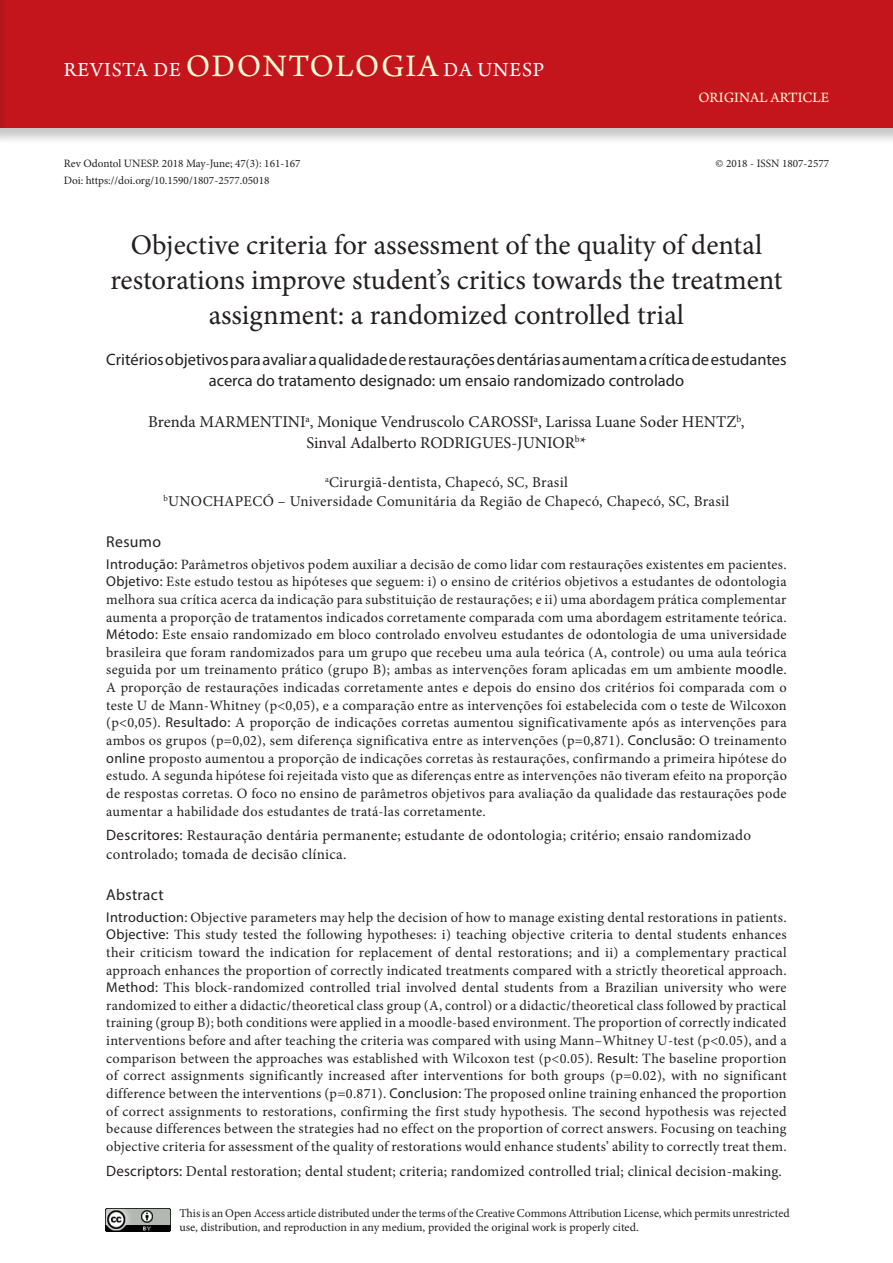
<style>
.page{position:relative;width:893px;height:1263px;background:#fff}
.page>*{position:absolute;margin:0;border:0;box-sizing:border-box;transform-origin:0 0}
.ArticleTitle{font:28.5px/34.8px "Minion Pro";color:#231f20;text-align:center}
.t1{font:21px "Arno Pro";letter-spacing:.04em;color:#fff}
.ArticleTitle-Trans1{font:16.5px/20.4px "Myriad Pro";color:#231f20;text-align:center}
.Authors{font:16.5px/20.4px "Minion Pro";color:#231f20;text-align:center}
.AbstractTitle{font:15.75px "Myriad Pro";letter-spacing:.02em;color:#231f20}
.AbstractTitle-Trans1{font:15.75px "Myriad Pro";letter-spacing:.02em;color:#231f20}
.Keywords-Trans1{font:15px/18.6px "Minion Pro";letter-spacing:.02em;color:#231f20}
.Affiliations{font:15px "Minion Pro";letter-spacing:.02em;color:#231f20}
.Keywords{font:15px "Minion Pro";letter-spacing:.01em;color:#231f20}
.t2{font:15px "Arno Pro";color:#fffcd5}
.Abstract-Trans1{font:14.25px/17.7px "Minion Pro";letter-spacing:.02em;color:#231f20;text-align:justify}
.Abstract{font:14.25px/17.7px "Minion Pro";letter-spacing:.02em;color:#231f20;text-align:justify}
.LicenseParaAlt{font:12px/14.4px "Minion Pro";color:#231f20}
.t3{font:11.25px "Minion Pro";color:#231f20}
.s1{font-size:33px;color:#fffcd5}
.s2{font-family:"Myriad Pro"}
</style>
<div class="page">
<div style="left:0;top:0;width:893px;height:144px;background:#231f20;opacity:.25"></div>
<div style="left:0;top:0;width:893px;height:128px;background:#c4151c"></div>
<div style="left:0;top:0;width:8px;height:144px;background:#231f20;opacity:.25"></div>
<hr style="left:0;top:0;width:1px;height:128px;background:#c4151c">
<img style="left:105px;top:1208px;width:66px;height:23px">
<h2 class="t1" style="left:64px;top:58px;width:482px">REVISTA DE <span class="s1">ODONTOLOGIA</span> DA UNESP</h2>
<p class="t2" style="left:698px;top:89px;width:132px">ORIGINAL ARTICLE</p>
<p class="t3" style="left:64px;top:156px;width:238px">Rev Odontol UNESP. 2018 May-June; 47(3): 161-167</p>
<p class="t3" style="left:715px;top:156px;width:115px">© 2018 - ISSN 1807-2577</p>
<p class="t3" style="left:64px;top:173px;width:207px">Doi: https://doi.org/10.1590/1807-2577.05018</p>
<p class="ArticleTitle" style="left:110px;top:228px;width:674px">Objective criteria for assessment of the quality of dental restorations improve student’s critics towards the treatment assignment: a randomized controlled trial</p>
<p class="ArticleTitle-Trans1" style="left:106px;top:349px;width:682px">Critérios objetivos para avaliar a qualidade de restaurações dentárias aumentam a crítica de estudantes acerca do tratamento designado: um ensaio randomizado controlado</p>
<p class="Authors" style="left:148px;top:412px;width:598px">Brenda MARMENTINI<sup>a</sup>, Monique Vendruscolo CAROSSI<sup>a</sup>, Larissa Luane Soder HENTZ<sup>b</sup>,<br>Sinval Adalberto RODRIGUES-JUNIOR<sup>b</sup>*</p>
<p class="Affiliations" style="left:325px;top:473px;width:244px"><sup>a</sup>Cirurgiã-dentista, Chapecó, SC, Brasil</p>
<p class="Affiliations" style="left:164px;top:491px;width:567px"><sup>b</sup>UNOCHAPECÓ – Universidade Comunitária da Região de Chapecó, Chapecó, SC, Brasil</p>
<p class="AbstractTitle-Trans1" style="left:106px;top:532px;width:56px">Resumo</p>
<p class="Abstract-Trans1" style="left:106px;top:555px;width:682px"><span class="s2">Introdução:</span> Parâmetros objetivos podem auxiliar a decisão de como lidar com restaurações existentes em pacientes.<br><span class="s2">Objetivo:</span> Este estudo testou as hipóteses que seguem: i) o ensino de critérios objetivos a estudantes de odontologia melhora sua crítica acerca da indicação para substituição de restaurações; e ii) uma abordagem prática complementar aumenta a proporção de tratamentos indicados corretamente comparada com uma abordagem estritamente teórica.<br><span class="s2">Método:</span> Este ensaio randomizado em bloco controlado envolveu estudantes de odontologia de uma universidade brasileira que foram randomizados para um grupo que recebeu uma aula teórica (A, controle) ou uma aula teórica seguida por um treinamento prático (grupo B); ambas as intervenções foram aplicadas em um ambiente <span class="s2">moodle</span>.<br>A proporção de restaurações indicadas corretamente antes e depois do ensino dos critérios foi comparada com o teste U de Mann-Whitney (p&lt;0,05), e a comparação entre as intervenções foi estabelecida com o teste de Wilcoxon (p&lt;0,05). <span class="s2">Resultado:</span> A proporção de indicações corretas aumentou significativamente após as intervenções para ambos os grupos (p=0,02), sem diferença significativa entre as intervenções (p=0,871). <span class="s2">Conclusão:</span> O treinamento <span class="s2">online</span> proposto aumentou a proporção de indicações corretas às restaurações, confirmando a primeira hipótese do estudo. A segunda hipótese foi rejeitada visto que as diferenças entre as intervenções não tiveram efeito na proporção de respostas corretas. O foco no ensino de parâmetros objetivos para avaliação da qualidade das restaurações pode aumentar a habilidade dos estudantes de tratá-las corretamente.</p>
<p class="Keywords-Trans1" style="left:106px;top:826px;width:646px"><span class="s2">Descritores:</span> Restauração dentária permanente; estudante de odontologia; critério; ensaio randomizado controlado; tomada de decisão clínica.</p>
<p class="AbstractTitle" style="left:106px;top:885px;width:59px">Abstract</p>
<p class="Abstract" style="left:106px;top:908px;width:682px"><span class="s2">Introduction:</span> Objective parameters may help the decision of how to manage existing dental restorations in patients.<br><span class="s2">Objective:</span> This study tested the following hypotheses: i) teaching objective criteria to dental students enhances their criticism toward the indication for replacement of dental restorations; and ii) a complementary practical approach enhances the proportion of correctly indicated treatments compared with a strictly theoretical approach.<br><span class="s2">Method:</span> This block-randomized controlled trial involved dental students from a Brazilian university who were randomized to either a didactic/theoretical class group (A, control) or a didactic/theoretical class followed by practical training (group B); both conditions were applied in a moodle-based environment. The proportion of correctly indicated interventions before and after teaching the criteria was compared with using Mann–Whitney U-test (p&lt;0.05), and a comparison between the approaches was established with Wilcoxon test (p&lt;0.05). <span class="s2">Result:</span> The baseline proportion of correct assignments significantly increased after interventions for both groups (p=0.02), with no significant difference between the interventions (p=0.871). <span class="s2">Conclusion:</span> The proposed online training enhanced the proportion of correct assignments to restorations, confirming the first study hypothesis. The second hypothesis was rejected because differences between the strategies had no effect on the proportion of correct answers. Focusing on teaching objective criteria for assessment of the quality of restorations would enhance students’ ability to correctly treat them.</p>
<p class="Keywords" style="left:106px;top:1161px;width:677px"><span class="s2">Descriptors:</span> Dental restoration; dental student; criteria; randomized controlled trial; clinical decision‑making.</p>
<p class="LicenseParaAlt" style="left:179px;top:1206px;width:612px">This is an Open Access article distributed under the terms of the Creative Commons Attribution License, which permits unrestricted use, distribution, and reproduction in any medium, provided the original work is properly cited.</p>
</div>
